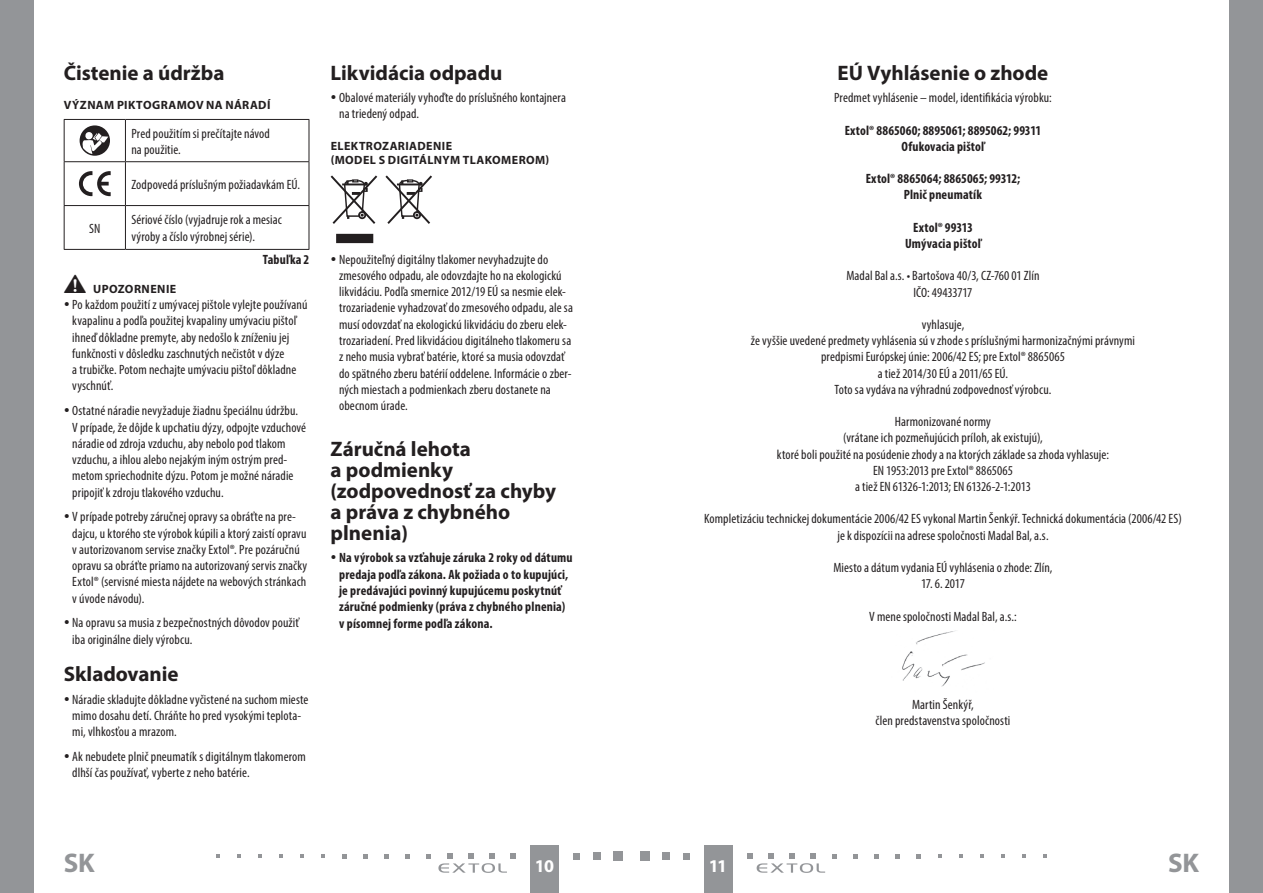
<style>
.page{position:relative;width:1263px;height:893px;background:#fff}
.page>*{position:absolute;margin:0;border:0;box-sizing:border-box;transform-origin:0 0}
.t1{font:700 27px "Myriad Pro";color:#939598}
.oddíl{font:700 21px/21px "Myriad Pro";color:#231f20}
.t2{font:700 18px "Myriad Pro";color:#fff}
.Normální{font:condensed 13.5px/16.2px "Myriad Pro";letter-spacing:.005em;color:#231f20}
.Normální-2{font:700 condensed 13.5px/16.2px "Myriad Pro";letter-spacing:.01em;color:#231f20}
.Normální_Italic{font:700 condensed 13.5px "Myriad Pro";letter-spacing:.01em;color:#231f20}
.subtitulek{font:700 12px/14.4px "Myriad Pro";letter-spacing:.035em;color:#231f20}
</style>
<div class="page">
<div style="left:0;top:0;width:34px;height:893px;background:#939598"></div>
<div style="left:1229px;top:0;width:34px;height:893px;background:#939598"></div>
<div style="left:704px;top:844px;width:29px;height:49px;background:#939598"></div>
<div style="left:530px;top:844px;width:28px;height:49px;background:#939598"></div>
<div style="left:640px;top:851px;width:9px;height:10px;background:#939598"></div>
<div style="left:662px;top:852px;width:8px;height:8px;background:#939598"></div>
<div style="left:683px;top:853px;width:7px;height:6px;background:#939598"></div>
<svg style="left:832px;top:854px;width:5px;height:4px"></svg>
<svg style="left:853px;top:854px;width:5px;height:4px"></svg>
<svg style="left:874px;top:854px;width:5px;height:4px"></svg>
<svg style="left:895px;top:854px;width:5px;height:4px"></svg>
<svg style="left:916px;top:854px;width:5px;height:4px"></svg>
<svg style="left:938px;top:854px;width:4px;height:4px"></svg>
<svg style="left:959px;top:854px;width:4px;height:4px"></svg>
<svg style="left:980px;top:854px;width:4px;height:4px"></svg>
<svg style="left:1001px;top:854px;width:4px;height:4px"></svg>
<svg style="left:1022px;top:854px;width:4px;height:4px"></svg>
<svg style="left:1043px;top:854px;width:4px;height:4px"></svg>
<svg style="left:747px;top:853px;width:78px;height:20px"></svg>
<div style="left:614px;top:851px;width:9px;height:10px;background:#939598"></div>
<div style="left:593px;top:852px;width:8px;height:8px;background:#939598"></div>
<svg style="left:573px;top:853px;width:6px;height:6px"></svg>
<svg style="left:426px;top:854px;width:5px;height:4px"></svg>
<svg style="left:405px;top:854px;width:5px;height:4px"></svg>
<svg style="left:384px;top:854px;width:5px;height:4px"></svg>
<svg style="left:363px;top:854px;width:5px;height:4px"></svg>
<svg style="left:342px;top:854px;width:5px;height:4px"></svg>
<svg style="left:321px;top:854px;width:4px;height:4px"></svg>
<svg style="left:300px;top:854px;width:4px;height:4px"></svg>
<svg style="left:279px;top:854px;width:4px;height:4px"></svg>
<svg style="left:258px;top:854px;width:4px;height:4px"></svg>
<svg style="left:237px;top:854px;width:4px;height:4px"></svg>
<svg style="left:216px;top:854px;width:4px;height:4px"></svg>
<svg style="left:438px;top:853px;width:78px;height:20px"></svg>
<img style="left:902px;top:630px;width:83px;height:57px">
<hr style="left:64px;top:119px;width:61px;height:1px;background:#231f20">
<hr style="left:64px;top:120px;width:1px;height:41px;background:#231f20">
<hr style="left:125px;top:119px;width:184px;height:1px;background:#231f20">
<hr style="left:125px;top:120px;width:1px;height:41px;background:#231f20">
<hr style="left:309px;top:120px;width:1px;height:41px;background:#231f20">
<hr style="left:64px;top:161px;width:61px;height:1px;background:#231f20">
<hr style="left:64px;top:162px;width:1px;height:43px;background:#231f20">
<hr style="left:125px;top:161px;width:184px;height:1px;background:#231f20">
<hr style="left:125px;top:162px;width:1px;height:43px;background:#231f20">
<hr style="left:309px;top:162px;width:1px;height:43px;background:#231f20">
<hr style="left:64px;top:205px;width:61px;height:1px;background:#231f20">
<hr style="left:64px;top:206px;width:1px;height:43px;background:#231f20">
<hr style="left:125px;top:205px;width:184px;height:1px;background:#231f20">
<hr style="left:125px;top:206px;width:1px;height:43px;background:#231f20">
<hr style="left:309px;top:206px;width:1px;height:43px;background:#231f20">
<hr style="left:64px;top:249px;width:61px;height:1px;background:#231f20">
<hr style="left:125px;top:249px;width:184px;height:1px;background:#231f20">
<svg style="left:80px;top:125px;width:30px;height:31px"></svg>
<svg style="left:79px;top:171px;width:32px;height:25px"></svg>
<div style="left:336px;top:234px;width:37px;height:9px;background:#231f20"></div>
<svg style="left:330px;top:175px;width:102px;height:49px"></svg>
<p class="oddíl" style="left:64px;top:61px;width:162px">Čistenie a údržba</p>
<p class="subtitulek" style="left:64px;top:97px;width:208px">VÝZNAM PIKTOGRAMOV NA NÁRADÍ</p>
<p class="Normální" style="left:131px;top:125px;width:140px">Pred použitím si prečítajte návod na použitie.</p>
<p class="Normální" style="left:131px;top:176px;width:170px">Zodpovedá príslušným požiadavkám EÚ.</p>
<p class="Normální" style="left:89px;top:220px;width:13px">SN</p>
<p class="Normální" style="left:131px;top:212px;width:152px">Sériové číslo (vyjadruje rok a mesiac výroby a číslo výrobnej série).</p>
<p class="Normální_Italic" style="left:263px;top:251px;width:48px">Tabuľka 2</p>
<p class="subtitulek" style="left:64px;top:281px;width:114px">• UPOZORNENIE</p>
<p class="Normální" style="left:72px;top:296px;width:237px">Po každom použití z umývacej pištole vylejte používanú kvapalinu a podľa použitej kvapaliny umývaciu pištoľ ihneď dôkladne premyte, aby nedošlo k zníženiu jej funkčnosti v dôsledku zaschnutých nečistôt v dýze<br>a trubičke. Potom nechajte umývaciu pištoľ dôkladne vyschnúť.</p>
<p class="Normální" style="left:72px;top:402px;width:235px">Ostatné náradie nevyžaduje žiadnu špeciálnu údržbu.<br>V prípade, že dôjde k upchatiu dýzy, odpojte vzduchové náradie od zdroja vzduchu, aby nebolo pod tlakom vzduchu, a ihlou alebo nejakým iným ostrým pred&shy;metom spriechodnite dýzu. Potom je možné náradie pripojiť k zdroju tlakového vzduchu.</p>
<p class="Normální" style="left:72px;top:509px;width:236px">V prípade potreby záručnej opravy sa obráťte na pre&shy;dajcu, u ktorého ste výrobok kúpili a ktorý zaistí opravu v autorizovanom servise značky Extol®. Pre pozáručnú opravu sa obráťte priamo na autorizovaný servis značky Extol® (servisné miesta nájdete na webových stránkach v úvode návodu).</p>
<p class="Normální" style="left:72px;top:615px;width:228px">Na opravu sa musia z bezpečnostných dôvodov použiť iba originálne diely výrobcu.</p>
<p class="oddíl" style="left:64px;top:663px;width:116px">Skladovanie</p>
<p class="Normální" style="left:72px;top:691px;width:238px">Náradie skladujte dôkladne vyčistené na suchom mieste mimo dosahu detí. Chráňte ho pred vysokými teplota&shy;mi, vlhkosťou a mrazom.</p>
<p class="Normální" style="left:72px;top:748px;width:235px">Ak nebudete plnič pneumatík s digitálnym tlakomerom dlhší čas používať, vyberte z neho batérie.</p>
<p class="oddíl" style="left:331px;top:61px;width:173px">Likvidácia odpadu</p>
<p class="Normální" style="left:339px;top:89px;width:228px">Obalové materiály vyhoďte do príslušného kontajnera na triedený odpad.</p>
<p class="subtitulek" style="left:331px;top:138px;width:220px">ELEKTROZARIADENIE<br>(MODEL S DIGITÁLNYM TLAKOMEROM)</p>
<p class="Normální" style="left:339px;top:251px;width:235px">Nepoužiteľný digitálny tlakomer nevyhadzujte do zmesového odpadu, ale odovzdajte ho na ekologickú likvidáciu. Podľa smernice 2012/19 EÚ sa nesmie elek&shy;trozariadenie vyhadzovať do zmesového odpadu, ale sa musí odovzdať na ekologickú likvidáciu do zberu elek&shy;trozariadení. Pred likvidáciou digitálneho tlakomeru sa z neho musia vybrať batérie, ktoré sa musia odovzdať do spätného zberu batérií oddelene. Informácie o zber&shy;ných miestach a podmienkach zberu dostanete na obecnom úrade.</p>
<p class="oddíl" style="left:331px;top:437px;width:227px">Záručná lehota<br>a podmienky (zodpovednosť za chyby a práva z chybného plnenia)</p>
<p class="Normální-2" style="left:339px;top:549px;width:235px">Na výrobok sa vzťahuje záruka 2 roky od dátumu predaja podľa zákona. Ak požiada o to kupujúci, je predávajúci povinný kupujúcemu poskytnúť záručné podmienky (práva z chybného plnenia) v písomnej forme podľa zákona.</p>
<p class="oddíl" style="left:837px;top:61px;width:212px">EÚ Vyhlásenie o zhode</p>
<p class="Normální" style="left:834px;top:89px;width:219px">Predmet vyhlásenie – model, identifikácia výrobku:</p>
<p class="Normální-2" style="left:845px;top:122px;width:198px">Extol® 8865060; 8895061; 8895062; 99311</p>
<p class="Normální-2" style="left:902px;top:138px;width:84px">Ofukovacia pištoľ</p>
<p class="Normální-2" style="left:866px;top:170px;width:156px">Extol® 8865064; 8865065; 99312;</p>
<p class="Normální-2" style="left:904px;top:186px;width:80px">Plnič pneumatík</p>
<p class="Normální-2" style="left:913px;top:219px;width:61px">Extol® 99313</p>
<p class="Normální-2" style="left:905px;top:235px;width:77px">Umývacia pištoľ</p>
<p class="Normální" style="left:846px;top:268px;width:195px;text-align:center">Madal Bal a.s. • Bartošova 40/3, CZ-760 01 Zlín<br>IČO: 49433717</p>
<p class="Normální" style="left:751px;top:316px;width:386px;text-align:center">vyhlasuje,<br>že vyššie uvedené predmety vyhlásenia sú v zhode s príslušnými harmonizačnými právnymi predpismi Európskej únie: 2006/42 ES; pre Extol® 8865065<br>a tiež 2014/30 EÚ a 2011/65 EÚ.</p>
<p class="Normální" style="left:834px;top:381px;width:218px">Toto sa vydáva na výhradnú zodpovednosť výrobcu.</p>
<p class="Normální" style="left:777px;top:413px;width:334px;text-align:center">Harmonizované normy<br>(vrátane ich pozmeňujúcich príloh, ak existujú),<br>ktoré boli použité na posúdenie zhody a na ktorých základe sa zhoda vyhlasuje:<br>EN 1953:2013 pre Extol® 8865065<br>a tiež EN 61326-1:2013; EN 61326-2-1:2013</p>
<p class="Normální" style="left:704px;top:511px;width:479px;text-align:center">Kompletizáciu technickej dokumentácie 2006/42 ES vykonal Martin Šenkýř. Technická dokumentácia (2006/42 ES) je k dispozícii na adrese spoločnosti Madal Bal, a.s.</p>
<p class="Normální" style="left:833px;top:559px;width:221px">Miesto a dátum vydania EÚ vyhlásenia o zhode: Zlín,</p>
<p class="Normální" style="left:921px;top:575px;width:45px">17. 6. 2017</p>
<p class="Normální" style="left:869px;top:608px;width:149px">V mene spoločnosti Madal Bal, a.s.:</p>
<p class="Normální" style="left:875px;top:696px;width:136px;text-align:center">Martin Šenkýř,<br>člen predstavenstva spoločnosti</p>
<h1 class="t1" style="left:64px;top:845px;width:32px">SK</h1>
<h3 class="t2" style="left:535px;top:855px;width:21px">10</h3>
<h3 class="t2" style="left:709px;top:855px;width:20px">11</h3>
<h1 class="t1" style="left:1168px;top:845px;width:32px">SK</h1>
</div>
